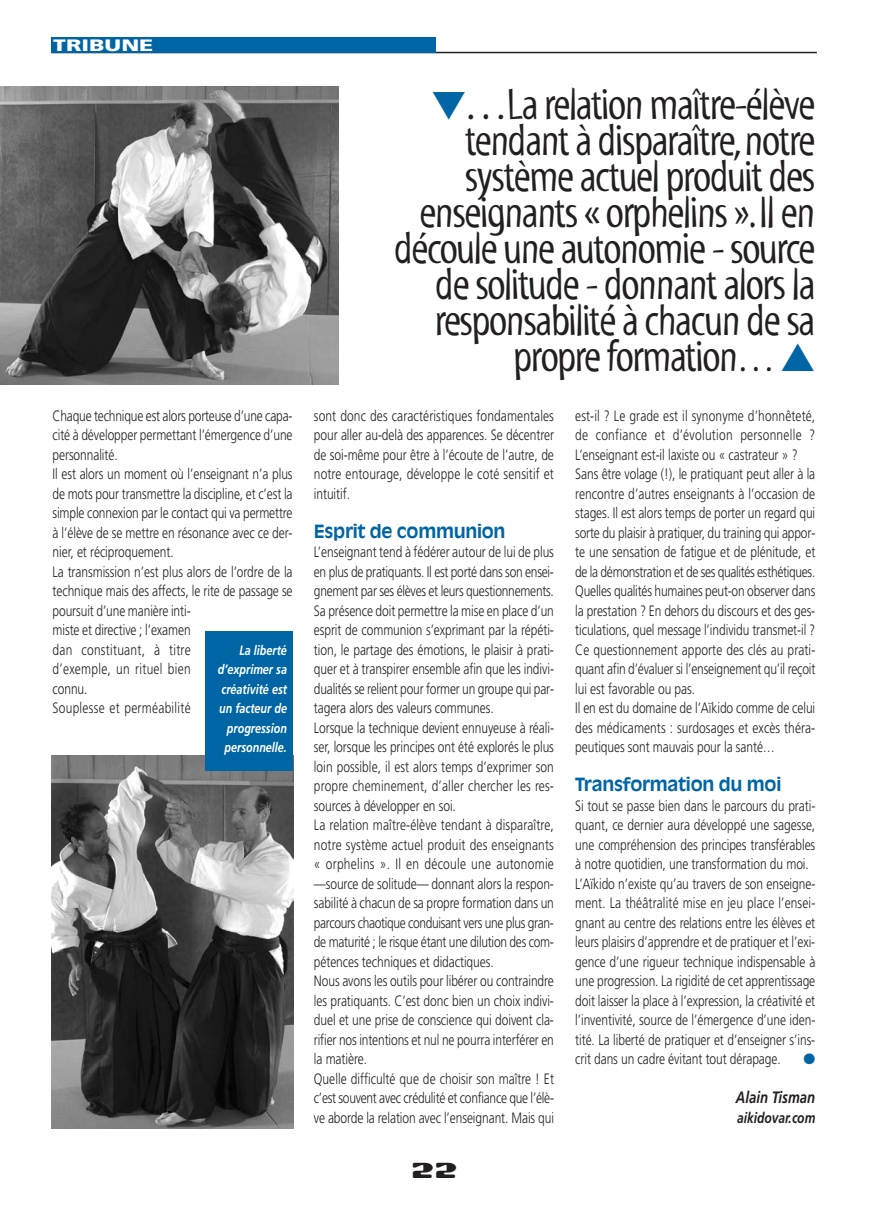
<style>
.page{position:relative;width:893px;height:1212px;background:#fff}
.page>*{position:absolute;margin:0;border:0;box-sizing:border-box;transform-origin:0 0}
.t1{font:45px/36px "Myriad Tilt";letter-spacing:-.03em;color:#231f20;text-align:right}
.t2{font:21px "Shuriken Boy";color:#231f20;scale:1.6 1}
.t3{font:700 18px "Antique Olive";letter-spacing:-.015em;color:#0065a4}
.t4{font:italic 700 16.5px "Frutiger";color:#231f20;scale:.8 1}
.t5{font:900 16.5px "Frutiger";color:#fff;scale:1.4 1}
.t6{font:300 15px/19.5px "Frutiger";letter-spacing:-.005em;color:#231f20;scale:.8 1}
.t7{font:italic 700 15px "Frutiger";color:#231f20;scale:.8 1}
.t8{font:15px "Zapf Dingbats";color:#0065a4}
.t9{font:italic 700 13.5px/19.5px "Frutiger";color:#fff;text-align:right;scale:.8 1}
.s1{color:#0065a4}
.s2{font-size:39px}
</style>
<div class="page">
<img style="left:0;top:87px;width:339px;height:297px">
<img style="left:51px;top:755px;width:242px;height:373px">
<div style="left:206px;top:631px;width:87px;height:139px;background:#0065a4"></div>
<hr style="left:51px;top:52px;width:765px;height:1px;background:#231f20">
<div style="left:51px;top:37px;width:384px;height:16px;background:#0065a4"></div>
<p class="t5" style="left:53px;top:38px;width:73px">TRIBUNE</p>
<h1 class="t1" style="left:394px;top:90px;width:423px"><span class="s1">▼</span>…La relation maître-élève tendant à disparaître,notre système actuel produit des enseignants « orphelins ».Il en découle une autonomie - source de solitude - donnant alors la responsabilité à chacun de sa propre formation<span class="s2">…</span> <span class="s1">▲</span></h1>
<p class="t6" style="left:53px;top:407px;width:301px">Chaque technique est alors porteuse d’une capa&shy;cité à développer permettant l’émergence d’une personnalité.<br>Il est alors un moment où l’enseignant n’a plus de mots pour transmettre la discipline, et c’est la simple connexion par le contact qui va permettre à l’élève de se mettre en résonance avec ce der&shy;nier, et réciproquement.<br>La transmission n’est plus alors de l’ordre de la technique mais des affects, le rite de passage se poursuit d’une manière inti-<br>miste et directive ; l’examen<br>dan constituant, à titre<br>d’exemple, un rituel bien<br>connu.<br>Souplesse et perméabilité</p>
<p class="t6" style="left:314px;top:407px;width:301px;text-align:justify">sont donc des caractéristiques fondamentales pour aller au-delà des apparences. Se décentrer de soi-même pour être à l’écoute de l’autre, de notre entourage, développe le coté sensitif et intuitif.</p>
<p class="t3" style="left:314px;top:524px;width:193px">Esprit de communion</p>
<p class="t6" style="left:314px;top:543px;width:301px">L’enseignant tend à fédérer autour de lui de plus en plus de pratiquants. Il est porté dans son ensei&shy;gnement par ses élèves et leurs questionnements.<br>Sa présence doit permettre la mise en place d’un esprit de communion s’exprimant par la répéti&shy;tion, le partage des émotions, le plaisir à prati&shy;quer et à transpirer ensemble afin que les indivi&shy;dualités se relient pour former un groupe qui par&shy;tagera alors des valeurs communes.<br>Lorsque la technique devient ennuyeuse à réali&shy;ser, lorsque les principes ont été explorés le plus loin possible, il est alors temps d’exprimer son propre cheminement, d’aller chercher les res&shy;sources à développer en soi.<br>La relation maître-élève tendant à disparaître, notre système actuel produit des enseignants « orphelins ». Il en découle une autonomie —source de solitude— donnant alors la respon&shy;sabilité à chacun de sa propre formation dans un parcours chaotique conduisant vers une plus gran&shy;de maturité ; le risque étant une dilution des com&shy;pétences techniques et didactiques.<br>Nous avons les outils pour libérer ou contraindre les pratiquants. C’est donc bien un choix indivi&shy;duel et une prise de conscience qui doivent cla&shy;rifier nos intentions et nul ne pourra interférer en la matière.<br>Quelle difficulté que de choisir son maître ! Et c’est souvent avec crédulité et confiance que l’élè&shy;ve aborde la relation avec l’enseignant. Mais qui</p>
<p class="t9" style="left:218px;top:641px;width:88px">La liberté d’exprimer sa créativité est un facteur de progression personnelle.</p>
<h2 class="t2" style="left:410px;top:1163px;width:31px">22</h2>
<p class="t6" style="left:575px;top:407px;width:301px">est-il ? Le grade est il synonyme d’honnêteté, de confiance et d’évolution personnelle ?<br>L’enseignant est-il laxiste ou « castrateur » ?<br>Sans être volage (!), le pratiquant peut aller à la rencontre d’autres enseignants à l’occasion de stages. Il est alors temps de porter un regard qui sorte du plaisir à pratiquer, du training qui appor&shy;te une sensation de fatigue et de plénitude, et de la démonstration et de ses qualités esthétiques.<br>Quelles qualités humaines peut-on observer dans la prestation ? En dehors du discours et des ges&shy;ticulations, quel message l’individu transmet-il ?<br>Ce questionnement apporte des clés au prati&shy;quant afin d’évaluer si l’enseignement qu’il reçoit lui est favorable ou pas.<br>Il en est du domaine de l’Aïkido comme de celui des médicaments : surdosages et excès théra&shy;peutiques sont mauvais pour la santé…</p>
<p class="t3" style="left:575px;top:777px;width:207px">Transformation du moi</p>
<p class="t6" style="left:575px;top:797px;width:301px">Si tout se passe bien dans le parcours du prati&shy;quant, ce dernier aura développé une sagesse, une compréhension des principes transférables à notre quotidien, une transformation du moi.<br>L’Aïkido n’existe qu’au travers de son enseigne&shy;ment. La théâtralité mise en jeu place l’ensei&shy;gnant au centre des relations entre les élèves et leurs plaisirs d’apprendre et de pratiquer et l’exi&shy;gence d’une rigueur technique indispensable à une progression. La rigidité de cet apprentissage doit laisser la place à l’expression, la créativité et l’inventivité, source de l’émergence d’une iden&shy;tité. La liberté de pratiquer et d’enseigner s’ins&shy;crit dans un cadre évitant tout dérapage.</p>
<p class="t8" style="left:803px;top:1052px;width:13px">●</p>
<p class="t4" style="left:735px;top:1091px;width:101px">Alain Tisman</p>
<p class="t7" style="left:737px;top:1111px;width:99px">aikidovar.com</p>
</div>
